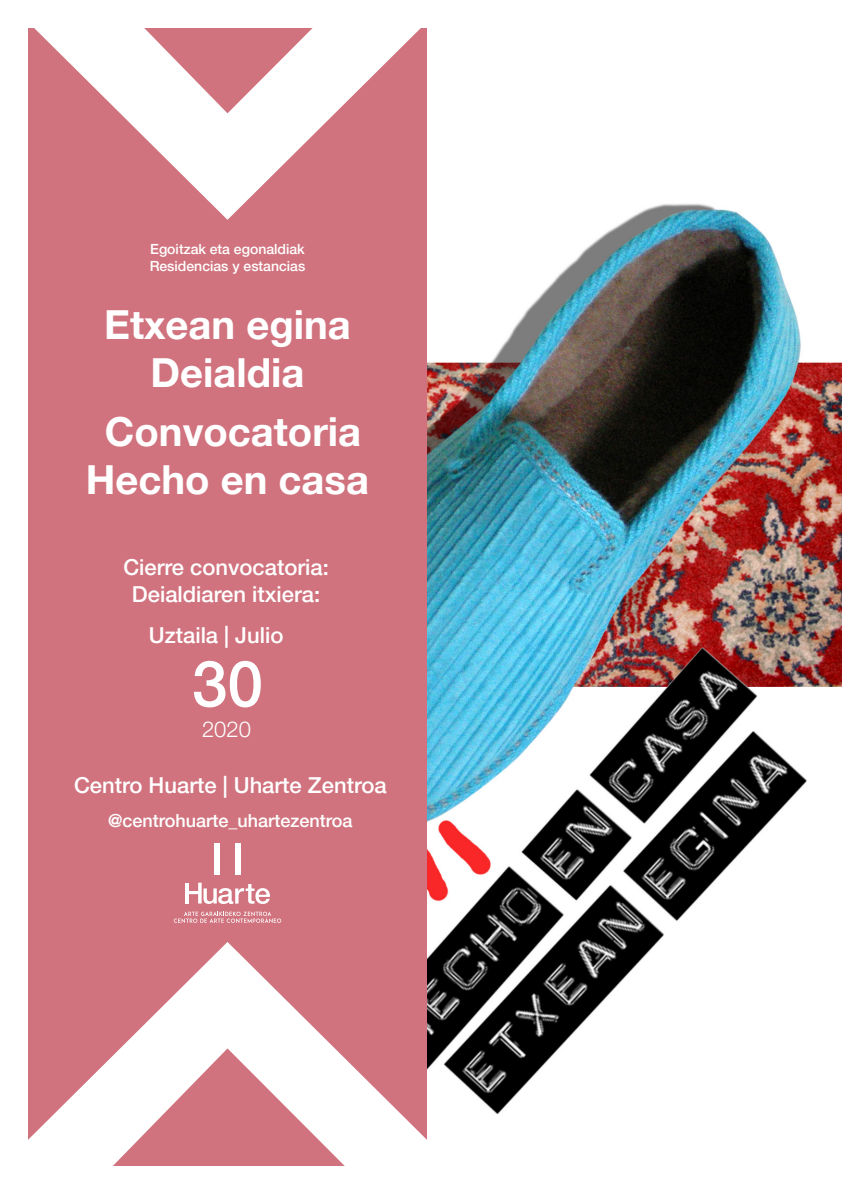
<style>
.page{position:relative;width:842px;height:1191px;background:#fff}
.page>*{position:absolute;margin:0;border:0;box-sizing:border-box;transform-origin:0 0}
.t1{font:500 64px "Helvetica Neue LT Pro";color:#fff}
.t2{font:700 40px/48px "Helvetica Neue LT Pro";color:#fff;text-align:center}
.t3{font:500 22px "Helvetica Neue LT Pro";color:#fff}
.t4{font:300 22px "Helvetica Neue LT Pro";color:#fff}
.t5{font:500 18px "Helvetica Neue LT Pro";color:#fff}
.t6{font:500 14px "Helvetica Neue LT Pro";color:#fff}
.s1{font-weight:700}
</style>
<div class="page">
<img style="left:427px;top:203px;width:415px;height:911px">
<div style="left:28px;top:29px;width:399px;height:1136px;background:#d0737e"></div>
<svg style="left:28px;top:28px;width:421px;height:192px"></svg>
<svg style="left:28px;top:942px;width:450px;height:224px"></svg>
<svg style="left:174px;top:911px;width:107px;height:12px"></svg>
<svg style="left:189px;top:882px;width:81px;height:22px"></svg>
<hr style="left:185px;top:882px;width:4px;height:21px;background:#fff">
<div style="left:215px;top:843px;width:5px;height:31px;background:#fff"></div>
<div style="left:235px;top:843px;width:5px;height:31px;background:#fff"></div>
<p class="t6" style="left:150px;top:240px;width:156px">Egoitzak eta egonaldiak</p>
<p class="t6" style="left:150px;top:257px;width:157px">Residencias y estancias</p>
<p class="t2" style="left:104px;top:300px;width:248px">Etxean egina<br>Deialdia</p>
<p class="t2" style="left:86px;top:407px;width:285px">Convocatoria<br>Hecho en casa</p>
<p class="t3" style="left:123px;top:554px;width:207px">Cierre convocatoria:</p>
<p class="t3" style="left:132px;top:581px;width:190px">Deialdiaren itxiera:</p>
<p class="t3" style="left:149px;top:622px;width:136px">Uztaila | Julio</p>
<p class="t1" style="left:192px;top:645px;width:73px">30</p>
<p class="t4" style="left:202px;top:716px;width:50px">2020</p>
<p class="t3" style="left:74px;top:772px;width:314px">Centro Huarte | Uharte Zentroa</p>
<p class="t5" style="left:108px;top:810px;width:246px"><span class="s1">@</span>centrohuarte_uhartezentroa</p>
</div>
